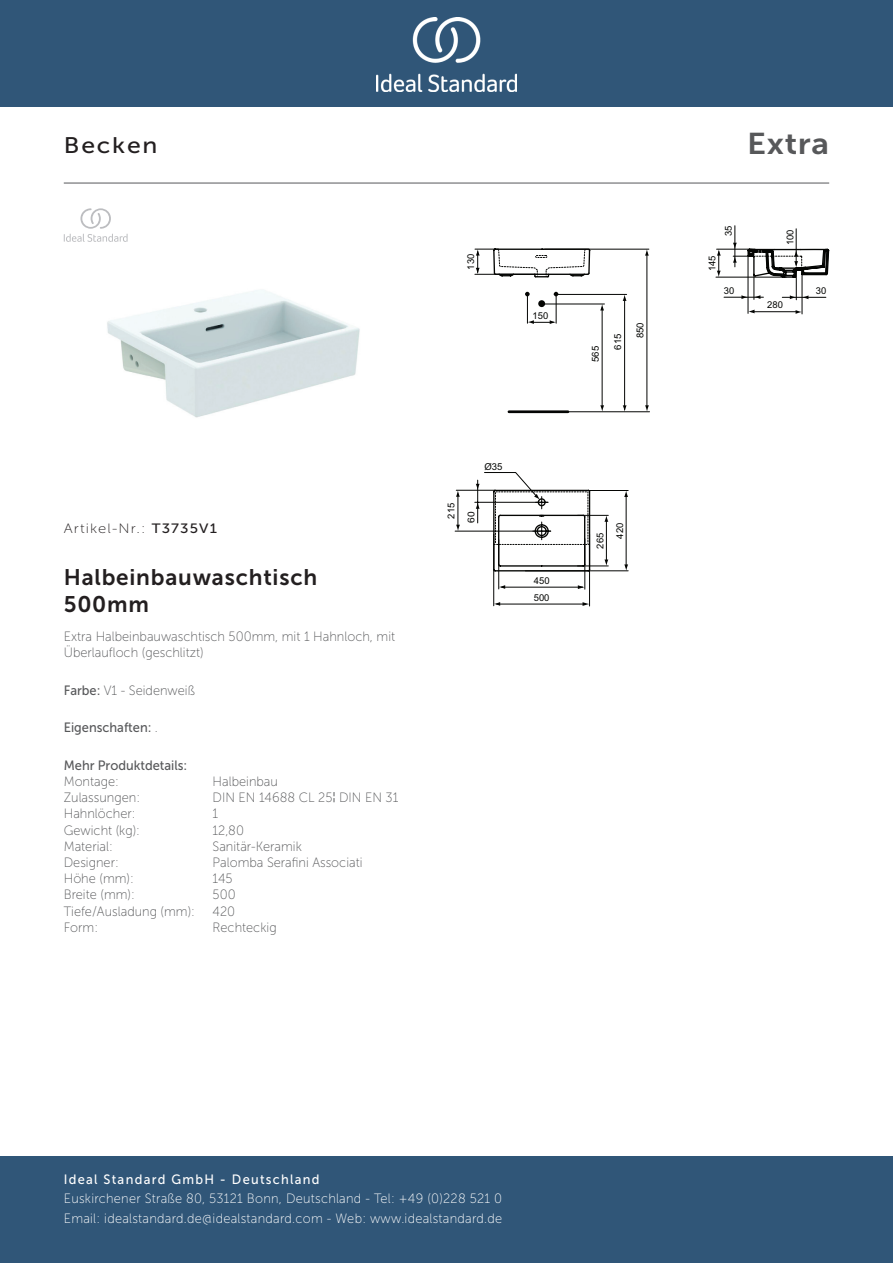
<style>
.page{position:relative;width:893px;height:1263px;background:#fff}
.page>*{position:absolute;margin:0;border:0;box-sizing:border-box;transform-origin:0 0}
._001_Produkttyp{font:30px "Museo Sans 700";letter-spacing:.02em;color:#57585a;scale:1.1 1}
.t1{font:22.5px/27px "Museo Sans 700";letter-spacing:.035em;color:#231f20}
.t2{font:22.5px "Museo Sans 500";letter-spacing:.075em;color:#231f20;scale:1.1 1}
.t3{font:13.5px/19.5px "Museo Sans 100";letter-spacing:.02em;color:#fff;scale:.95 1}
.Marketing_Descriptio{font:13.5px/16.2px "Museo Sans 100";color:#57585a;scale:.95 1}
.Features{font:13.5px "Museo Sans 500";color:#57585a;scale:.95 1}
.Accreditations{font:13.5px "Museo Sans 100";color:#57585a;scale:.95 1}
.Designer{font:13.5px "Museo Sans 100";color:#57585a;scale:.95 1}
.t4{font:13.5px "Museo Sans 500";letter-spacing:.1em;color:#fff;scale:.95 1}
.Material{font:13.5px "Museo Sans 100";color:#57585a;scale:.95 1}
.Depth__mm{font:13.5px "Museo Sans 100";color:#57585a;scale:.95 1}
.t5{font:13.5px "Museo Sans 100";letter-spacing:.075em;color:#231f20;scale:1.1 1}
.Colour{font:13.5px "Museo Sans 100";color:#57585a;scale:.95 1}
.Mounting{font:13.5px "Museo Sans 100";color:#57585a;scale:.95 1}
.Net_Weight__kg{font:13.5px "Museo Sans 100";color:#57585a;scale:.95 1}
.Shape{font:13.5px "Museo Sans 100";color:#57585a;scale:.95 1}
.Width__mm{font:13.5px "Museo Sans 100";color:#57585a;scale:.95 1}
.Tap_Holes{font:13.5px "Museo Sans 100";color:#57585a;scale:.95 1}
.Height__mm{font:13.5px "Museo Sans 100";color:#57585a;scale:.95 1}
.t6{font:9.6px "Arial";color:#040503}
.t7{font:9.45px/20px "Arial";color:#040503}
.s1{font-family:"Museo Sans 500"}
.s2{font-family:"Museo Sans 100"}
</style>
<div class="page">
<div style="left:0;top:1157px;width:893px;height:106px;background:#305678"></div>
<div style="left:0;top:0;width:893px;height:107px;background:#305678"></div>
<img style="left:376px;top:18px;width:141px;height:73px">
<hr style="left:64px;top:183px;width:765px;height:1px;background:#57585a">
<img style="left:107px;top:290px;width:253px;height:128px">
<hr style="left:509px;top:410px;width:59px;height:3px;background:#040503">
<hr style="left:751px;top:311px;width:47px;height:1px;background:#040503">
<svg style="left:796px;top:310px;width:6px;height:4px"></svg>
<hr style="left:748px;top:256px;width:1px;height:57px;background:#040503">
<hr style="left:802px;top:273px;width:1px;height:41px;background:#040503">
<hr style="left:796px;top:229px;width:1px;height:36px;background:#040503">
<hr style="left:734px;top:226px;width:1px;height:41px;background:#040503">
<svg style="left:715px;top:243px;width:114px;height:57px"></svg>
<hr style="left:647px;top:253px;width:1px;height:153px;background:#040503">
<svg style="left:645px;top:405px;width:4px;height:6px"></svg>
<svg style="left:645px;top:250px;width:4px;height:6px"></svg>
<hr style="left:544px;top:249px;width:105px;height:1px;background:#040503">
<hr style="left:554px;top:294px;width:73px;height:1px;background:#040503">
<hr style="left:541px;top:304px;width:63px;height:1px;background:#040503">
<hr style="left:624px;top:298px;width:1px;height:112px;background:#040503">
<svg style="left:623px;top:405px;width:4px;height:6px"></svg>
<svg style="left:623px;top:294px;width:3px;height:7px"></svg>
<hr style="left:602px;top:308px;width:1px;height:99px;background:#040503">
<svg style="left:600px;top:405px;width:4px;height:6px"></svg>
<svg style="left:600px;top:304px;width:4px;height:6px"></svg>
<hr style="left:565px;top:411px;width:84px;height:1px;background:#040503">
<svg style="left:525px;top:292px;width:33px;height:32px"></svg>
<svg style="left:475px;top:248px;width:116px;height:30px"></svg>
<hr style="left:493px;top:534px;width:1px;height:72px;background:#040503">
<hr style="left:589px;top:534px;width:1px;height:72px;background:#040503">
<hr style="left:497px;top:604px;width:86px;height:1px;background:#040503">
<svg style="left:583px;top:602px;width:7px;height:4px"></svg>
<svg style="left:494px;top:602px;width:6px;height:4px"></svg>
<hr style="left:498px;top:540px;width:1px;height:49px;background:#040503">
<hr style="left:584px;top:539px;width:1px;height:50px;background:#040503">
<hr style="left:502px;top:587px;width:81px;height:1px;background:#040503">
<svg style="left:578px;top:585px;width:7px;height:4px"></svg>
<svg style="left:499px;top:585px;width:6px;height:4px"></svg>
<hr style="left:525px;top:570px;width:103px;height:1px;background:#040503">
<hr style="left:579px;top:490px;width:49px;height:1px;background:#040503">
<hr style="left:577px;top:515px;width:31px;height:1px;background:#040503">
<hr style="left:577px;top:566px;width:31px;height:1px;background:#040503">
<hr style="left:626px;top:494px;width:1px;height:73px;background:#040503">
<hr style="left:606px;top:519px;width:1px;height:44px;background:#040503">
<svg style="left:624px;top:564px;width:4px;height:7px"></svg>
<svg style="left:604px;top:559px;width:4px;height:7px"></svg>
<svg style="left:624px;top:491px;width:4px;height:6px"></svg>
<svg style="left:604px;top:515px;width:4px;height:7px"></svg>
<hr style="left:456px;top:490px;width:39px;height:1px;background:#040503">
<hr style="left:455px;top:531px;width:96px;height:1px;background:#040503">
<hr style="left:458px;top:494px;width:1px;height:32px;background:#040503">
<svg style="left:456px;top:525px;width:4px;height:6px"></svg>
<svg style="left:456px;top:490px;width:4px;height:7px"></svg>
<hr style="left:475px;top:502px;width:73px;height:1px;background:#040503">
<svg style="left:476px;top:472px;width:115px;height:100px"></svg>
<svg style="left:64px;top:208px;width:64px;height:34px"></svg>
<p class="t2" style="left:64px;top:133px;width:87px">Becken</p>
<p class="_001_Produkttyp" style="left:747px;top:127px;width:76px">Extra</p>
<p class="t5" style="left:64px;top:521px;width:141px">Artikel-Nr.: <span class="s1">T3735V1</span></p>
<p class="t1" style="left:64px;top:564px;width:255px">Halbeinbauwaschtisch<br>500mm</p>
<p class="Marketing_Descriptio" style="left:64px;top:629px;width:350px">Extra Halbeinbauwaschtisch 500mm, mit 1 Hahnloch, mit<br>Überlaufloch (geschlitzt)</p>
<p class="Colour" style="left:64px;top:683px;width:140px"><span class="s1">Farbe:</span> V1 - Seidenweiß</p>
<p class="Features" style="left:64px;top:720px;width:101px">Eigenschaften: <span class="s2">.</span></p>
<p class="Features" style="left:64px;top:758px;width:132px">Mehr Produktdetails:</p>
<p class="Mounting" style="left:64px;top:774px;width:60px">Montage:</p>
<p class="Mounting" style="left:213px;top:774px;width:70px">Halbeinbau</p>
<p class="Accreditations" style="left:64px;top:790px;width:82px">Zulassungen:</p>
<p class="Accreditations" style="left:213px;top:790px;width:197px">DIN EN 14688 CL 25¦DIN EN 31</p>
<p class="Tap_Holes" style="left:64px;top:806px;width:77px">Hahnlöcher:</p>
<p class="Tap_Holes" style="left:213px;top:806px;width:7px">1</p>
<p class="Net_Weight__kg" style="left:64px;top:823px;width:82px">Gewicht (kg):</p>
<p class="Net_Weight__kg" style="left:213px;top:823px;width:35px">12,80</p>
<p class="Material" style="left:64px;top:839px;width:53px">Material:</p>
<p class="Material" style="left:213px;top:839px;width:95px">Sanitär-Keramik</p>
<p class="Designer" style="left:64px;top:855px;width:59px">Designer:</p>
<p class="Designer" style="left:213px;top:855px;width:159px">Palomba Serafini Associati</p>
<p class="Height__mm" style="left:64px;top:871px;width:75px">Höhe (mm):</p>
<p class="Height__mm" style="left:213px;top:871px;width:23px">145</p>
<p class="Width__mm" style="left:64px;top:887px;width:76px">Breite (mm):</p>
<p class="Width__mm" style="left:213px;top:887px;width:26px">500</p>
<p class="Depth__mm" style="left:64px;top:904px;width:140px">Tiefe/Ausladung (mm):</p>
<p class="Depth__mm" style="left:213px;top:904px;width:25px">420</p>
<p class="Shape" style="left:64px;top:920px;width:38px">Form:</p>
<p class="Shape" style="left:213px;top:920px;width:69px">Rechteckig</p>
<p class="t7" style="left:461px;top:270px;width:17px;rotate:-90deg">130</p>
<p class="t7" style="left:533px;top:306px;width:17px">150</p>
<p class="t6" style="left:484px;top:460px;width:20px">Ø35</p>
<p class="t7" style="left:441px;top:523px;width:22px;text-indent:4px;rotate:-90deg">215<br>60</p>
<p class="t7" style="left:534px;top:570px;width:17px">450</p>
<p class="t7" style="left:534px;top:587px;width:17px">500</p>
<p class="t6" style="left:589px;top:362px;width:17px;rotate:-90deg">565</p>
<p class="t6" style="left:611px;top:350px;width:17px;rotate:-90deg">615</p>
<p class="t6" style="left:634px;top:338px;width:17px;rotate:-90deg">850</p>
<p class="t7" style="left:590px;top:548px;width:17px;rotate:-90deg">265</p>
<p class="t7" style="left:610px;top:538px;width:17px;rotate:-90deg">420</p>
<p class="t7" style="left:702px;top:271px;width:17px;rotate:-90deg">145</p>
<p class="t7" style="left:718px;top:236px;width:12px;rotate:-90deg">35</p>
<p class="t7" style="left:780px;top:245px;width:17px;rotate:-90deg">100</p>
<p class="t7" style="left:724px;top:280px;width:12px">30</p>
<p class="t7" style="left:816px;top:280px;width:12px">30</p>
<p class="t7" style="left:767px;top:295px;width:17px">280</p>
<p class="t4" style="left:64px;top:1172px;width:271px">Ideal Standard GmbH - Deutschland</p>
<p class="t3" style="left:64px;top:1189px;width:463px">Euskirchener Straße 80, 53121 Bonn, Deutschland - Tel: +49 (0)228 521 0<br>Email: idealstandard.de@idealstandard.com - Web: www.idealstandard.de</p>
</div>
